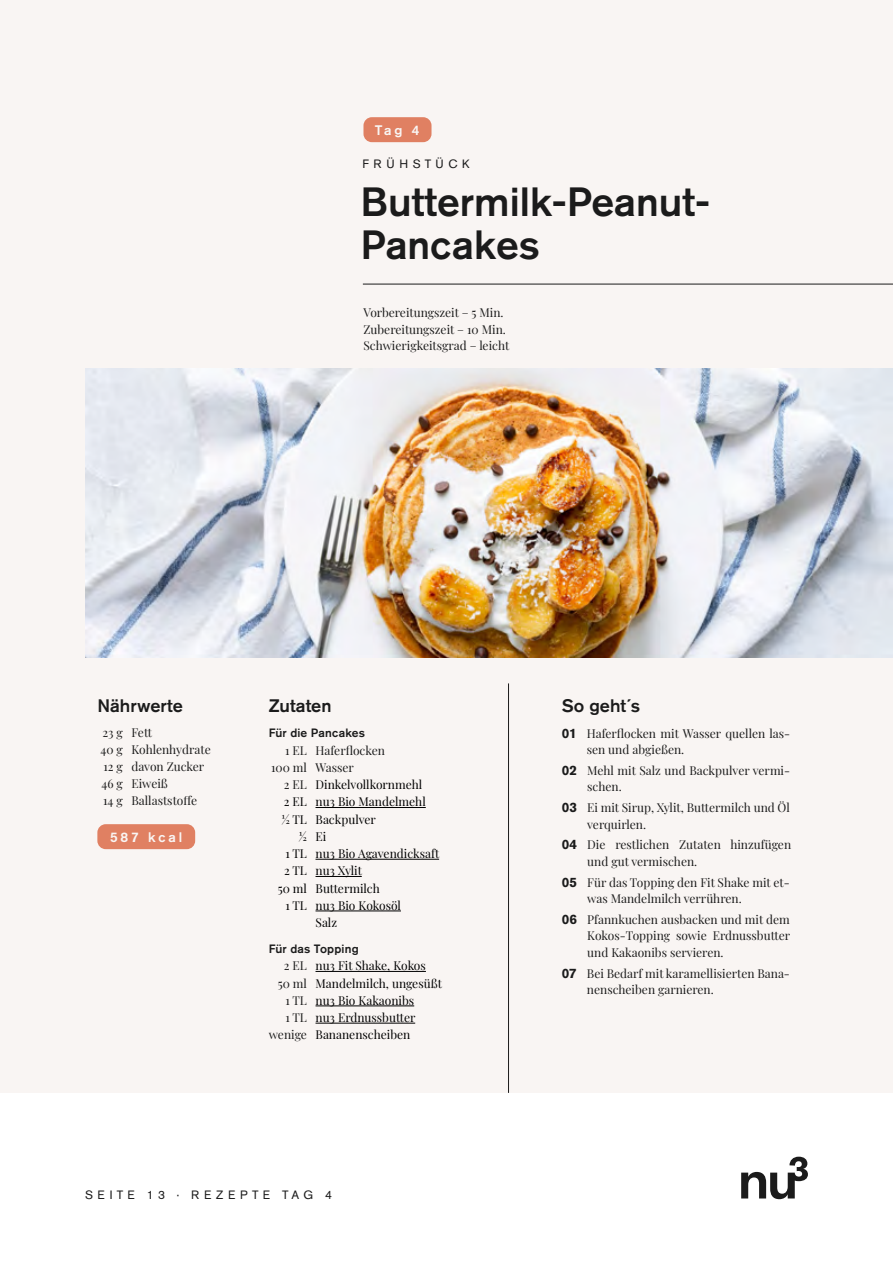
<style>
.page{position:relative;width:893px;height:1263px;background:#fff}
.page>*{position:absolute;margin:0;border:0;box-sizing:border-box;transform-origin:0 0}
.t1{font:500 40.5px/43.5px "Akzidenz Grotesk BQ";color:#1b1b1b}
.t2{font:500 18px "Akzidenz Grotesk BQ";color:#1b1b1b}
.t3{font:500 13.8px "Akzidenz Grotesk BQ";letter-spacing:.2em;color:#f9f5f3}
.t4{font:12px/16.5px "Playfair Display";color:#1b1b1b}
.t5{font:12px "Playfair Display";color:#000}
.t6{font:500 12px "Akzidenz Grotesk BQ";letter-spacing:.015em;color:#1b1b1b}
.t7{font:12px "Akzidenz Grotesk BQ";letter-spacing:.36em;color:#1b1b1b}
.t8{font:12px "Akzidenz Grotesk BQ";letter-spacing:.38em;color:#1b1b1b}
.s1{color:#1b1b1b}
.s2{font-family:"Akzidenz Grotesk BQ";font-weight:700;font-size:13.5px}
</style>
<div class="page">
<div style="left:0;top:0;width:893px;height:1093px;background:#f9f5f3"></div>
<img style="left:85px;top:369px;width:808px;height:288px">
<hr style="left:363px;top:284px;width:530px;height:1px;background:#1b1b1b">
<div style="left:97px;top:824px;width:98px;height:25px;background:#e08062;border-radius:8px"></div>
<hr style="left:508px;top:683px;width:1px;height:410px;background:#1b1b1b">
<div style="left:363px;top:117px;width:68px;height:25px;background:#e08062;border-radius:8px"></div>
<hr style="left:315px;top:807px;width:111px;height:1px;background:#000">
<hr style="left:315px;top:859px;width:124px;height:1px;background:#000">
<hr style="left:315px;top:876px;width:47px;height:1px;background:#000">
<hr style="left:315px;top:911px;width:86px;height:1px;background:#000">
<hr style="left:315px;top:971px;width:111px;height:1px;background:#000">
<hr style="left:315px;top:1006px;width:99px;height:1px;background:#000">
<hr style="left:315px;top:1023px;width:100px;height:1px;background:#000">
<svg style="left:741px;top:1157px;width:67px;height:42px"></svg>
<p class="t3" style="left:375px;top:122px;width:46px">Tag 4</p>
<p class="t8" style="left:363px;top:157px;width:109px">FRÜHSTÜCK</p>
<h1 class="t1" style="left:360px;top:179px;width:351px">Buttermilk-Peanut-<br>Pancakes</h1>
<p class="t4" style="left:363px;top:303px;width:147px">Vorbereitungszeit – 5 Min.<br>Zubereitungszeit – 10 Min.<br>Schwierigkeitsgrad – leicht</p>
<h2 class="t2" style="left:97px;top:695px;width:87px">Nährwerte</h2>
<p class="t4" style="left:100px;top:723px;width:112px;line-height:17px">23 g Fett<br>40 g Kohlenhydrate<br>12 g davon Zucker<br>46 g Eiweiß<br>14 g Ballaststoffe</p>
<p class="t3" style="left:110px;top:828px;width:74px">587 kcal</p>
<h2 class="t2" style="left:269px;top:695px;width:64px">Zutaten</h2>
<p class="t6" style="left:269px;top:726px;width:98px">Für die Pancakes</p>
<p class="t4" style="left:271px;top:741px;width:115px;line-height:17.2px;text-indent:14px">1 EL Haferflocken<br>100 ml Wasser</p>
<p class="t5" style="left:284px;top:775px;width:140px"><span class="s1">2 EL</span> Dinkelvollkornmehl</p>
<p class="t5" style="left:284px;top:792px;width:143px">2 EL nu3 Bio Mandelmehl</p>
<p class="t5" style="left:282px;top:810px;width:96px">1/2 TL Backpulver</p>
<p class="t5" style="left:299px;top:827px;width:29px">1/2 Ei</p>
<p class="t5" style="left:285px;top:844px;width:155px">1 TL nu3 Bio Agavendicksaft</p>
<p class="t5" style="left:284px;top:861px;width:79px">2 TL nu3 Xylit</p>
<p class="t5" style="left:278px;top:879px;width:104px">50 ml Buttermilch</p>
<p class="t5" style="left:285px;top:896px;width:117px">1 TL nu3 Bio Kokosöl</p>
<p class="t5" style="left:315px;top:913px;width:23px">Salz</p>
<p class="t6" style="left:269px;top:941px;width:91px">Für das Topping</p>
<p class="t5" style="left:284px;top:956px;width:144px"><span class="s1">2 EL</span> nu3 Fit Shake, Kokos</p>
<p class="t5" style="left:278px;top:974px;width:166px"><span class="s1">50 ml</span> Mandelmilch, ungesüßt</p>
<p class="t5" style="left:285px;top:991px;width:130px"><span class="s1">1 TL</span> nu3 Bio Kakaonibs</p>
<p class="t5" style="left:285px;top:1008px;width:132px"><span class="s1">1 TL</span> nu3 Erdnussbutter</p>
<p class="t5" style="left:269px;top:1025px;width:143px"><span class="s1">wenige</span> Bananenscheiben</p>
<p class="t7" style="left:85px;top:1188px;width:249px">SEITE 13 · REZEPTE TAG 4</p>
<h2 class="t2" style="left:562px;top:695px;width:80px">So geht´s</h2>
<p class="t4" style="left:587px;top:724px;width:205px;text-indent:-25px"><span class="s2">01</span> Haferflocken mit Wasser quellen las&shy;sen und abgießen.</p>
<p class="t4" style="left:587px;top:761px;width:204px;text-indent:-26px"><span class="s2">02</span> Mehl mit Salz und Backpulver vermi&shy;schen.</p>
<p class="t4" style="left:587px;top:798px;width:204px;text-indent:-26px"><span class="s2">03</span> Ei mit Sirup, Xylit, Buttermilch und Öl verquirlen.</p>
<p class="t4" style="left:587px;top:835px;width:205px;text-indent:-26px"><span class="s2">04</span> Die restlichen Zutaten hinzufügen und gut vermischen.</p>
<p class="t4" style="left:587px;top:873px;width:204px;text-indent:-26px"><span class="s2">05</span> Für das Topping den Fit Shake mit et&shy;was Mandelmilch verrühren.</p>
<p class="t4" style="left:587px;top:910px;width:204px;text-align:justify;text-indent:-26px"><span class="s2">06</span> Pfannkuchen ausbacken und mit dem Kokos-Topping sowie Erdnussbutter und Kakaonibs servieren.</p>
<p class="t4" style="left:587px;top:964px;width:204px;text-indent:-25px"><span class="s2">07</span> Bei Bedarf mit karamellisierten Bana&shy;nenscheiben garnieren.</p>
</div>
